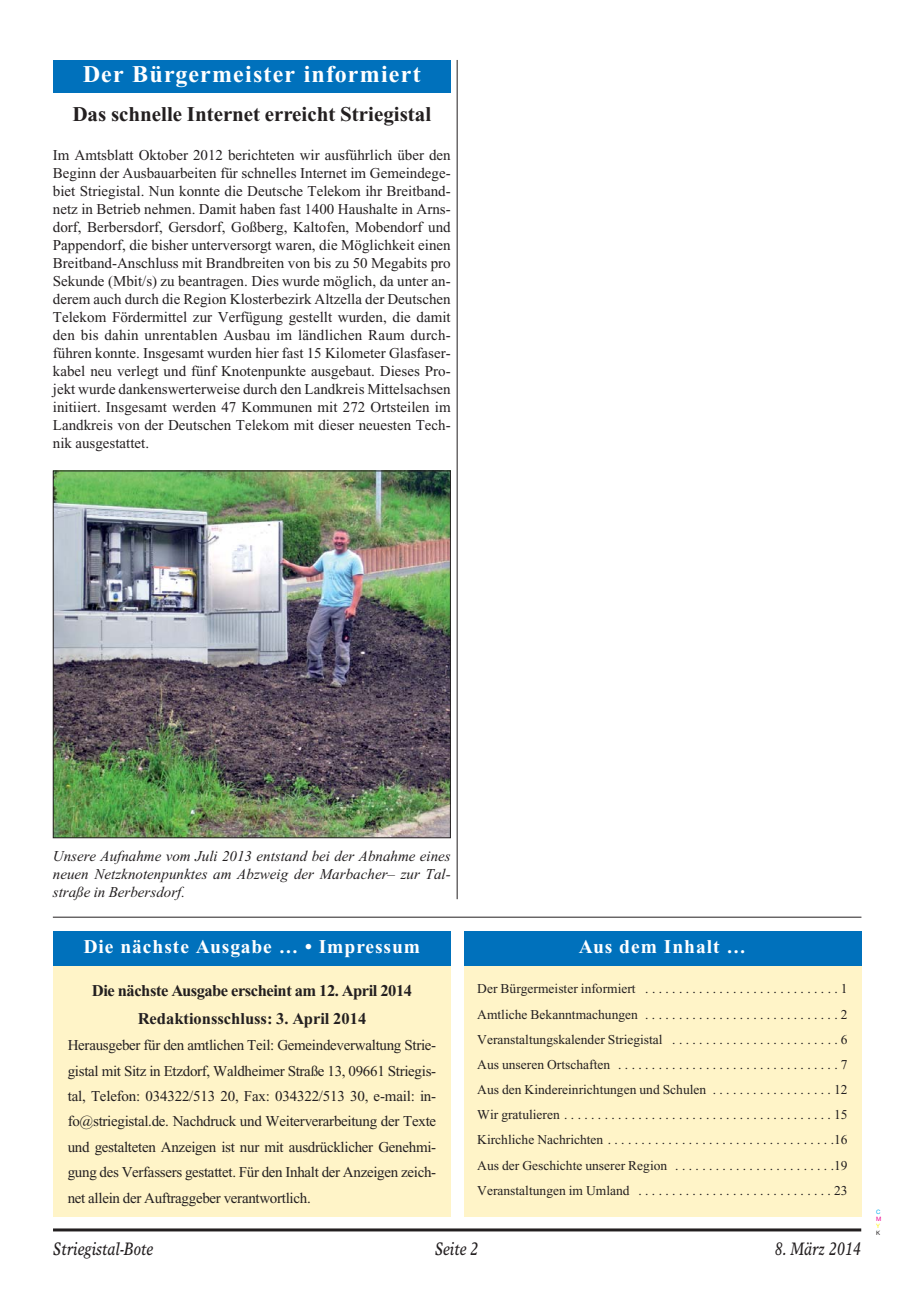
<style>
.page{position:relative;width:915px;height:1297px;background:#fff}
.page>*{position:absolute;margin:0;border:0;box-sizing:border-box;transform-origin:0 0}
.t1{font:700 24px "Times New Roman";letter-spacing:.05em;color:#fff}
.t2{font:700 21px "Times New Roman";color:#231f20}
.t3{font:700 19.5px "Times New Roman";letter-spacing:.05em;color:#fff}
.t4{font:italic 18px "Times Europa";color:#231f20;scale:.8 1}
.t5{font:700 16.5px/27.5px "Times New Roman";letter-spacing:-.025em;color:#231f20;text-align:center}
.t6{font:15px/18px "Times New Roman";letter-spacing:-.01em;color:#231f20;text-align:justify}
.t7{font:italic 15px/18px "Times New Roman";color:#231f20;text-align:justify}
.t8{font:13.5px/25.2px "Times New Roman";color:#231f20;text-align:justify}
.t9{font:6px "Helvetica Neue";color:#00adef}
.t10{font:6px "Helvetica Neue";color:#ec008c}
.t11{font:6px "Helvetica Neue";color:#fff200}
.t12{font:6px "Helvetica Neue";color:#231f20}
</style>
<div class="page">
<hr style="left:53px;top:1228px;width:807px;height:3px;background:#231f20">
<div style="left:53px;top:60px;width:397px;height:33px;background:#0071bc"></div>
<div style="left:463px;top:959px;width:398px;height:257px;background:#fff4c8"></div>
<div style="left:463px;top:931px;width:398px;height:35px;background:#0071bc"></div>
<div style="left:53px;top:958px;width:397px;height:258px;background:#fff4c8"></div>
<div style="left:53px;top:931px;width:397px;height:35px;background:#0071bc"></div>
<hr style="left:53px;top:917px;width:808px;height:1px;background:#231f20">
<img style="left:55px;top:473px;width:393px;height:363px">
<div style="left:53px;top:471px;width:397px;height:367px;border:1px solid #231f20"></div>
<hr style="left:456px;top:60px;width:1px;height:839px;background:#231f20">
<h1 class="t1" style="left:83px;top:66px;width:339px">Der Bürgermeister informiert</h1>
<h2 class="t2" style="left:72px;top:107px;width:360px">Das schnelle Internet erreicht Striegistal</h2>
<p class="t6" style="left:53px;top:148px;width:399px">Im Amtsblatt Oktober 2012 berichteten wir ausführlich über den Beginn der Ausbauarbeiten für schnelles Internet im Gemeindege&shy;biet Striegistal. Nun konnte die Deutsche Telekom ihr Breitband&shy;netz in Betrieb nehmen. Damit haben fast 1400 Haushalte in Arns&shy;dorf, Berbersdorf, Gersdorf, Goßberg, Kaltofen, Mobendorf und Pappendorf, die bisher unterversorgt waren, die Möglichkeit einen Breitband-Anschluss mit Brandbreiten von bis zu 50 Megabits pro Sekunde (Mbit/s) zu beantragen. Dies wurde möglich, da unter an&shy;derem auch durch die Region Klosterbezirk Altzella der Deutschen Telekom Fördermittel zur Verfügung gestellt wurden, die damit den bis dahin unrentablen Ausbau im ländlichen Raum durch&shy;führen konnte. Insgesamt wurden hier fast 15 Kilometer Glasfaser&shy;kabel neu verlegt und fünf Knotenpunkte ausgebaut. Dieses Pro&shy;jekt wurde dankenswerterweise durch den Landkreis Mittelsachsen initiiert. Insgesamt werden 47 Kommunen mit 272 Ortsteilen im Landkreis von der Deutschen Telekom mit dieser neuesten Tech&shy;nik ausgestattet.</p>
<p class="t7" style="left:53px;top:849px;width:399px">Unsere Aufnahme vom Juli 2013 entstand bei der Abnahme eines neuen Netzknotenpunktes am Abzweig der Marbacher– zur Tal&shy;straße in Berbersdorf.</p>
<h3 class="t3" style="left:83px;top:939px;width:338px">Die nächste Ausgabe … • Impressum</h3>
<p class="t5" style="left:92px;top:978px;width:322px">Die nächste Ausgabe erscheint am 12. April 2014<br>Redaktionsschluss: 3. April 2014</p>
<p class="t6" style="left:68px;top:1034px;width:370px;line-height:25.5px">Herausgeber für den amtlichen Teil: Gemeindeverwaltung Strie&shy;gistal mit Sitz in Etzdorf, Waldheimer Straße 13, 09661 Striegis&shy;tal, Telefon: 034322/513 20, Fax: 034322/513 30, e-mail: in&shy;fo@striegistal.de. Nachdruck und Weiterverarbeitung der Texte und gestalteten Anzeigen ist nur mit ausdrücklicher Genehmi&shy;gung des Verfassers gestattet. Für den Inhalt der Anzeigen zeich&shy;net allein der Auftraggeber verantwortlich.</p>
<h3 class="t3" style="left:578px;top:939px;width:168px">Aus dem Inhalt …</h3>
<p class="t8" style="left:477px;top:978px;width:371px">Der Bürgermeister informiert . . . . . . . . . . . . . . . . . . . . . . . . . . . . . 1<br>Amtliche Bekanntmachungen . . . . . . . . . . . . . . . . . . . . . . . . . . . . . 2<br>Veranstaltungskalender Striegistal . . . . . . . . . . . . . . . . . . . . . . . . . 6<br>Aus unseren Ortschaften . . . . . . . . . . . . . . . . . . . . . . . . . . . . . . . . . 7<br>Aus den Kindereinrichtungen und Schulen . . . . . . . . . . . . . . . . . . 12<br>Wir gratulieren . . . . . . . . . . . . . . . . . . . . . . . . . . . . . . . . . . . . . . . . 15<br>Kirchliche Nachrichten . . . . . . . . . . . . . . . . . . . . . . . . . . . . . . . . . .16<br>Aus der Geschichte unserer Region . . . . . . . . . . . . . . . . . . . . . . . .19<br>Veranstaltungen im Umland . . . . . . . . . . . . . . . . . . . . . . . . . . . . . 23</p>
<p class="t4" style="left:53px;top:1242px;width:126px">Striegistal-Bote</p>
<p class="t4" style="left:434px;top:1242px;width:56px">Seite 2</p>
<p class="t4" style="left:774px;top:1242px;width:109px">8. März 2014</p>
<p class="t9" style="left:875px;top:1209px;width:6px">C</p>
<p class="t10" style="left:875px;top:1217px;width:7px">M</p>
<p class="t11" style="left:875px;top:1224px;width:5px">Y</p>
<p class="t12" style="left:875px;top:1231px;width:6px">K</p>
</div>
